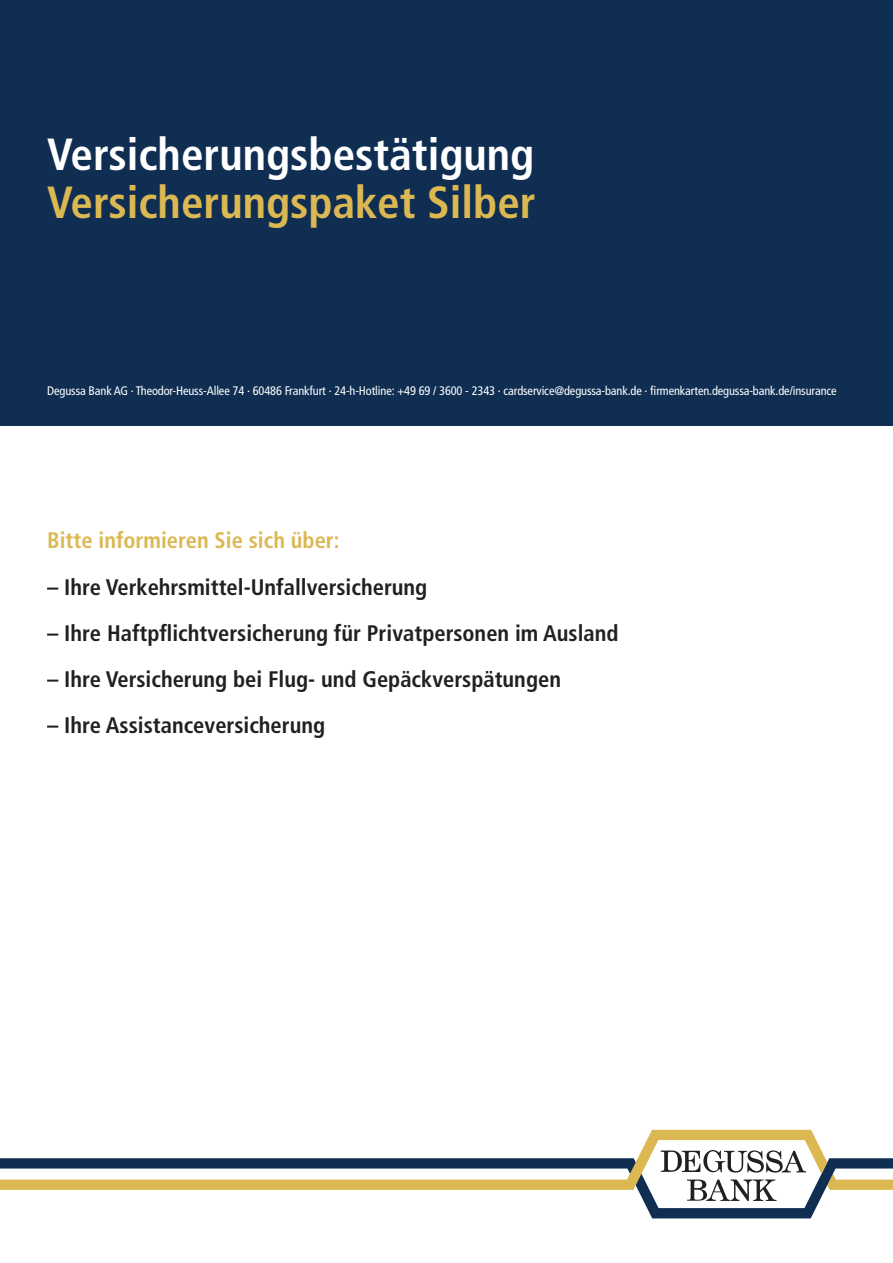
<style>
.page{position:relative;width:893px;height:1263px;background:#fff}
.page>*{position:absolute;margin:0;border:0;box-sizing:border-box;transform-origin:0 0}
.t1{font:700 condensed 45px "Frutiger LT Pro";color:#fff}
.t2{font:700 condensed 45px "Frutiger LT Pro";color:#dbb852}
.t3{font:700 condensed 22.5px "Frutiger LT Pro";color:#231f20}
.t4{font:700 condensed 22.5px "Frutiger LT Pro";color:#dbb852}
.t5{font:condensed 12.3px "Frutiger LT Pro";letter-spacing:-.01em;color:#fff}
</style>
<div class="page">
<div style="left:0;top:0;width:893px;height:426px;background:#0f2e52"></div>
<svg style="left:638px;top:1158px;width:255px;height:60px"></svg>
<svg style="left:0;top:1130px;width:827px;height:60px"></svg>
<h1 class="t1" style="left:47px;top:128px;width:489px">Versicherungsbestätigung</h1>
<h1 class="t2" style="left:47px;top:176px;width:490px">Versicherungspaket Silber</h1>
<p class="t5" style="left:47px;top:383px;width:791px">Degussa Bank AG · Theodor-Heuss-Allee 74 · 60486 Frankfurt · 24-h-Hotline: +49 69 / 3600 - 2343 · cardservice@degussa-bank.de · firmenkarten.degussa-bank.de/insurance</p>
<p class="t4" style="left:47px;top:527px;width:294px">Bitte informieren Sie sich über:</p>
<p class="t3" style="left:47px;top:573px;width:382px">– Ihre Verkehrsmittel-Unfallversicherung</p>
<p class="t3" style="left:47px;top:619px;width:573px">– Ihre Haftpflichtversicherung für Privatpersonen im Ausland</p>
<p class="t3" style="left:47px;top:666px;width:515px">– Ihre Versicherung bei Flug- und Gepäckverspätungen</p>
<p class="t3" style="left:47px;top:712px;width:279px">– Ihre Assistanceversicherung</p>
</div>
